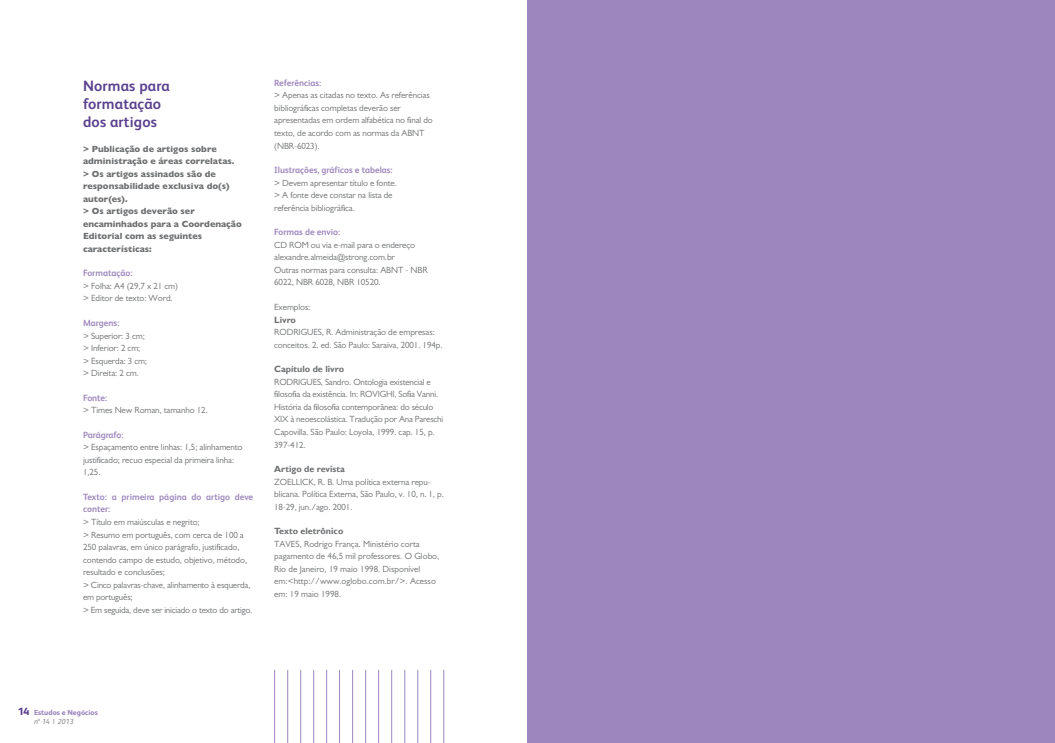
<style>
.page{position:relative;width:1055px;height:743px;background:#fff}
.page>*{position:absolute;margin:0;border:0;box-sizing:border-box;transform-origin:0 0}
.t1{font:700 15px/18px "FS Albert";letter-spacing:.01em;color:#5a408e}
.t2{font:9px/12.5px "Gill Sans";letter-spacing:-.01em;color:#6d6f71}
.t3{font:800 9px/12.5px "Gill Sans";color:#6d6f71}
.t4{font:700 9px/12.5px "FS Albert";color:#9d86be}
.t5{font:700 9px "Gill Sans";color:#6d6f71}
.t6{font:800 7.3px/9.2px "FS Albert";color:#9d86be}
.s1{font-size:10.5px;color:#5a408e}
.s2{font-weight:400;font-style:italic;color:#808285}
</style>
<div class="page">
<hr style="left:443px;top:670px;width:1px;height:73px;background:#9d86be">
<hr style="left:430px;top:670px;width:1px;height:73px;background:#9d86be">
<hr style="left:417px;top:670px;width:1px;height:73px;background:#9d86be">
<hr style="left:404px;top:670px;width:1px;height:73px;background:#9d86be">
<hr style="left:391px;top:670px;width:1px;height:73px;background:#9d86be">
<hr style="left:378px;top:670px;width:1px;height:73px;background:#9d86be">
<hr style="left:365px;top:670px;width:1px;height:73px;background:#9d86be">
<hr style="left:352px;top:670px;width:1px;height:73px;background:#9d86be">
<hr style="left:339px;top:670px;width:1px;height:73px;background:#9d86be">
<hr style="left:326px;top:670px;width:1px;height:73px;background:#9d86be">
<hr style="left:313px;top:670px;width:1px;height:73px;background:#9d86be">
<hr style="left:300px;top:670px;width:1px;height:73px;background:#9d86be">
<hr style="left:287px;top:670px;width:1px;height:73px;background:#9d86be">
<hr style="left:274px;top:670px;width:1px;height:73px;background:#9d86be">
<div style="left:528px;top:0;width:526px;height:743px;background:#9d86be"></div>
<h1 class="t1" style="left:83px;top:76px;width:88px">Normas para formatação dos artigos</h1>
<p class="t3" style="left:83px;top:142px;width:160px">&gt; Publicação de artigos sobre administração e áreas correlatas. &gt; Os artigos assinados são de responsabilidade exclusiva do(s) autor(es).<br>&gt; Os artigos deverão ser encaminhados para a Coordenação<br>Editorial com as seguintes características:</p>
<p class="t4" style="left:83px;top:267px;width:51px">Formatação:</p>
<p class="t2" style="left:83px;top:280px;width:96px">&gt; Folha: A4 (29,7 x 21 cm) &gt; Editor de texto: Word.</p>
<p class="t4" style="left:83px;top:316px;width:38px">Margens:</p>
<p class="t2" style="left:83px;top:329px;width:66px">&gt; Superior: 3 cm; &gt; Inferior: 2 cm; &gt; Esquerda: 3 cm; &gt; Direita: 2 cm.</p>
<p class="t4" style="left:83px;top:391px;width:26px">Fonte:</p>
<p class="t2" style="left:83px;top:404px;width:126px">&gt; Times New Roman, tamanho 12.</p>
<p class="t4" style="left:83px;top:428px;width:42px">Parágrafo:</p>
<p class="t2" style="left:83px;top:441px;width:161px">&gt; Espaçamento entre linhas: 1,5; alinhamento justificado; recuo especial da primeira linha:<br>1,25.</p>
<p class="t4" style="left:83px;top:490px;width:172px">Texto: a primeira página do artigo deve conter:</p>
<p class="t2" style="left:83px;top:515px;width:171px">&gt; Título em maiúsculas e negrito;<br>&gt; Resumo em português, com cerca de 100 a 250 palavras, em único parágrafo, justificado, contendo campo de estudo, objetivo, método, resultado e conclusões;<br>&gt; Cinco palavras-chave, alinhamento à esquerda, em português;<br>&gt; Em seguida, deve ser iniciado o texto do artigo.</p>
<p class="t4" style="left:274px;top:76px;width:49px">Referências:</p>
<p class="t2" style="left:274px;top:89px;width:160px">&gt; Apenas as citadas no texto. As referências bibliográficas completas deverão ser apresentadas em ordem alfabética no final do texto, de acordo com as normas da ABNT (NBR-6023).</p>
<p class="t4" style="left:274px;top:164px;width:120px">Ilustrações, gráficos e tabelas:</p>
<p class="t2" style="left:274px;top:176px;width:124px">&gt; Devem apresentar título e fonte. &gt; A fonte deve constar na lista de referência bibliográfica.</p>
<p class="t4" style="left:274px;top:225px;width:68px">Formas de envio:</p>
<p class="t2" style="left:274px;top:238px;width:155px">CD ROM ou via e-mail para o endereço alexandre.almeida@strong.com.br<br>Outras normas para consulta: ABNT - NBR 6022, NBR 6028, NBR 10520.</p>
<p class="t2" style="left:274px;top:301px;width:38px">Exemplos:</p>
<p class="t5" style="left:274px;top:314px;width:23px">Livro</p>
<p class="t2" style="left:274px;top:326px;width:170px">RODRIGUES, R. Administração de empresas: conceitos. 2. ed. São Paulo: Saraiva, 2001. 194p.</p>
<p class="t5" style="left:274px;top:364px;width:71px">Capítulo de livro</p>
<p class="t2" style="left:274px;top:375px;width:171px">RODRIGUES, Sandro. Ontologia existencial e filosofia da existência. In: ROVIGHI, Sofia Vanni.<br>História da filosofia contemporânea: do século XIX à neoescolástica. Tradução por Ana Pareschi Capovilla. São Paulo: Loyola, 1999. cap. 15, p.<br>397-412.</p>
<p class="t5" style="left:274px;top:463px;width:72px">Artigo de revista</p>
<p class="t2" style="left:274px;top:475px;width:171px">ZOELLICK, R. B. Uma política externa repu&shy;blicana. Política Externa, São Paulo, v. 10, n. 1, p.<br>18-29, jun./ago. 2001.</p>
<p class="t5" style="left:274px;top:526px;width:71px">Texto eletrônico</p>
<p class="t2" style="left:274px;top:537px;width:167px">TAVES, Rodrigo França. Ministério corta pagamento de 46,5 mil professores. O Globo, Rio de Janeiro, 19 maio 1998. Disponível em:&lt;http://www.oglobo.com.br/&gt;. Acesso em: 19 maio 1998.</p>
<p class="t6" style="left:34px;top:707px;width:65px;text-indent:-16px"><span class="s1">14</span> Estudos e Negócios <span class="s2">nº 14 | 2013</span></p>
</div>
